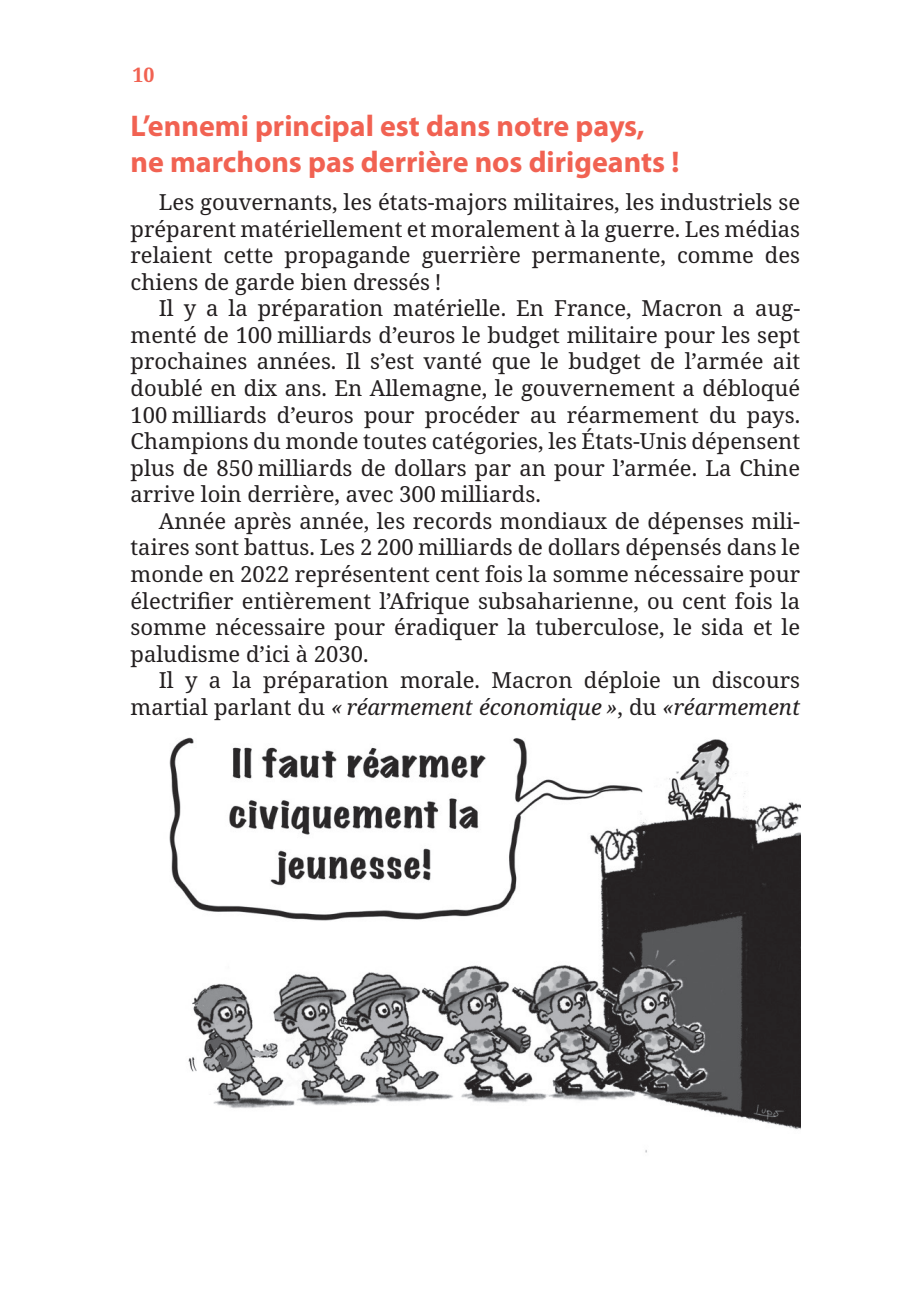
<style>
.page{position:relative;width:908px;height:1304px;background:#fff}
.page>*{position:absolute;margin:0;border:0;box-sizing:border-box;transform-origin:0 0}
.t1{font:700 30px/36.2px "Myriad Pro";color:#f16252}
.t2{font:22px/26.6px "Noto Serif";color:#231f20;text-align:justify}
.t3{font:700 20px "Noto Serif";color:#f16252}
.s1{font-style:italic}
</style>
<div class="page">
<img style="left:169px;top:737px;width:630px;height:416px">
<p class="t3" style="left:132px;top:60px;width:23px">10</p>
<h1 class="t1" style="left:130px;top:107px;width:550px">L’ennemi principal est dans notre pays, ne marchons pas derrière nos dirigeants !</h1>
<p class="t2" style="left:130px;top:189px;width:671px;text-indent:28px">Les gouvernants, les états-majors militaires, les industriels se préparent matériellement et moralement à la guerre. Les médias relaient cette propagande guerrière permanente, comme des chiens de garde bien dressés !</p>
<p class="t2" style="left:130px;top:296px;width:671px;text-indent:28px">Il y a la préparation matérielle. En France, Macron a aug&shy;menté de 100 milliards d’euros le budget militaire pour les sept prochaines années. Il s’est vanté que le budget de l’armée ait doublé en dix ans. En Allemagne, le gouvernement a débloqué 100 milliards d’euros pour procéder au réarmement du pays.<br>Champions du monde toutes catégories, les États-Unis dépensent plus de 850 milliards de dollars par an pour l’armée. La Chine arrive loin derrière, avec 300 milliards.</p>
<p class="t2" style="left:130px;top:508px;width:670px;text-indent:28px">Année après année, les records mondiaux de dépenses mili&shy;taires sont battus. Les 2 200 milliards de dollars dépensés dans le monde en 2022 représentent cent fois la somme nécessaire pour électrifier entièrement l’Afrique subsaharienne, ou cent fois la somme nécessaire pour éradiquer la tuberculose, le sida et le paludisme d’ici à 2030.</p>
<p class="t2" style="left:130px;top:668px;width:671px;text-align:right">Il y a la préparation morale. Macron déploie un discours martial parlant du <span class="s1">« réarmement économique »</span>, du <span class="s1">«réarmement</span></p>
</div>
